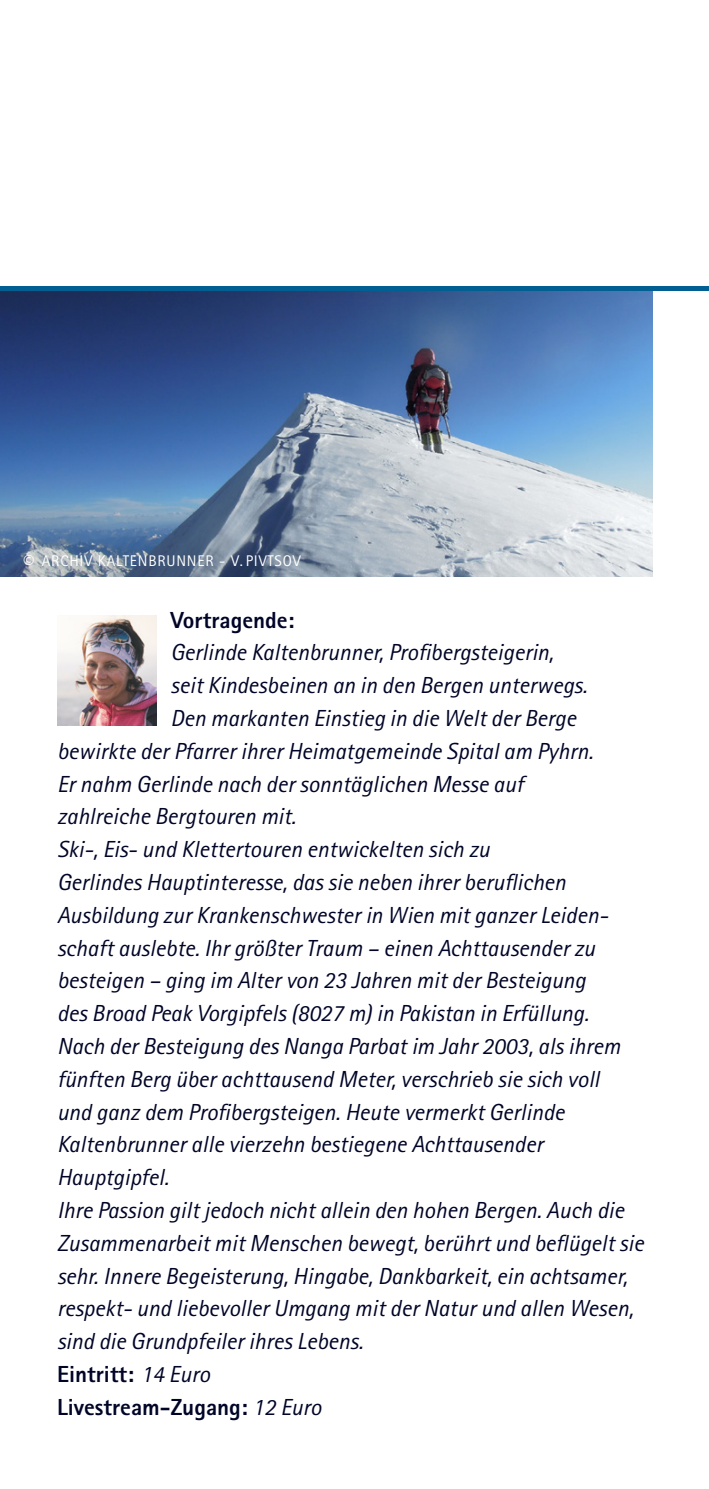
<style>
.page{position:relative;width:709px;height:1489px;background:#fff}
.page>*{position:absolute;margin:0;border:0;box-sizing:border-box;transform-origin:0 0}
.t1{font:italic 23.25px "Rotis Sans Serif";color:#000527}
.t2{font:800 23.25px "Rotis Sans Serif";color:#000527}
.t3{font:15.5px "Rotis Sans Serif";letter-spacing:.05em;color:#fff}
.s1{font-size:21.5px}
.s2{font-weight:400;font-style:italic}
</style>
<div class="page">
<img style="left:0;top:291px;width:652px;height:285px">
<div style="left:0;top:286px;width:709px;height:5px;background:#016091"></div>
<img style="left:57px;top:615px;width:99px;height:110px">
<p class="t3" style="left:23px;top:551px;width:279px"><span class="s1">©</span> ARCHIV KALTENBRUNNER - V. PIVTSOV</p>
<p class="t2" style="left:170px;top:605px;width:125px">Vortragende:</p>
<p class="t1" style="left:170px;top:638px;width:385px">Gerlinde Kaltenbrunner, Profibergsteigerin,</p>
<p class="t1" style="left:170px;top:671px;width:418px">seit Kindesbeinen an in den Bergen unterwegs.</p>
<p class="t1" style="left:170px;top:704px;width:407px">Den markanten Einstieg in die Welt der Berge</p>
<p class="t1" style="left:57px;top:737px;width:537px">bewirkte der Pfarrer ihrer Heimatgemeinde Spital am Pyhrn.</p>
<p class="t1" style="left:57px;top:770px;width:468px">Er nahm Gerlinde nach der sonntäglichen Messe auf</p>
<p class="t1" style="left:57px;top:802px;width:240px">zahlreiche Bergtouren mit.</p>
<p class="t1" style="left:57px;top:835px;width:434px">Ski-, Eis- und Klettertouren entwickelten sich zu</p>
<p class="t1" style="left:57px;top:868px;width:510px">Gerlindes Hauptinteresse, das sie neben ihrer beruflichen</p>
<p class="t1" style="left:57px;top:901px;width:552px">Ausbildung zur Krankenschwester in Wien mit ganzer Leiden-</p>
<p class="t1" style="left:57px;top:934px;width:539px">schaft auslebte. Ihr größter Traum – einen Achttausender zu</p>
<p class="t1" style="left:57px;top:966px;width:530px">besteigen – ging im Alter von 23 Jahren mit der Besteigung</p>
<p class="t1" style="left:57px;top:999px;width:533px">des Broad Peak Vorgipfels (8027 m) in Pakistan in Erfüllung.</p>
<p class="t1" style="left:57px;top:1032px;width:564px">Nach der Besteigung des Nanga Parbat im Jahr 2003, als ihrem</p>
<p class="t1" style="left:57px;top:1065px;width:544px">fünften Berg über achttausend Meter, verschrieb sie sich voll</p>
<p class="t1" style="left:57px;top:1097px;width:509px">und ganz dem Profibergsteigen. Heute vermerkt Gerlinde</p>
<p class="t1" style="left:57px;top:1130px;width:487px">Kaltenbrunner alle vierzehn bestiegene Achttausender</p>
<p class="t1" style="left:57px;top:1163px;width:113px">Hauptgipfel.</p>
<p class="t1" style="left:57px;top:1196px;width:568px">Ihre Passion gilt jedoch nicht allein den hohen Bergen. Auch die</p>
<p class="t1" style="left:57px;top:1228px;width:588px">Zusammenarbeit mit Menschen bewegt, berührt und beflügelt sie</p>
<p class="t1" style="left:57px;top:1261px;width:572px">sehr. Innere Begeisterung, Hingabe, Dankbarkeit, ein achtsamer,</p>
<p class="t1" style="left:57px;top:1294px;width:578px">respekt- und liebevoller Umgang mit der Natur und allen Wesen,</p>
<p class="t1" style="left:57px;top:1327px;width:307px">sind die Grundpfeiler ihres Lebens.</p>
<p class="t2" style="left:57px;top:1358px;width:154px">Eintritt: <span class="s2">14 Euro</span></p>
<p class="t2" style="left:57px;top:1391px;width:266px">Livestream-Zugang: <span class="s2">12 Euro</span></p>
</div>
